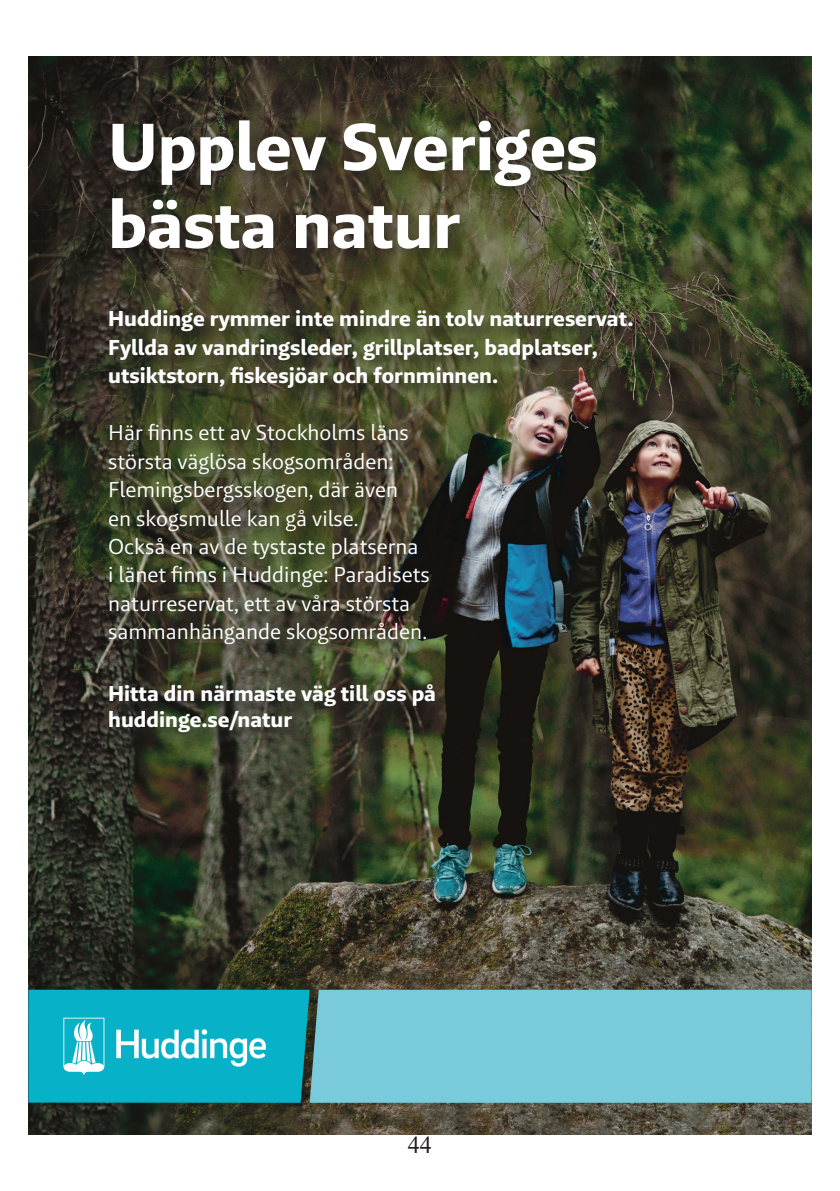
<style>
.page{position:relative;width:840px;height:1191px;background:#fff}
.page>*{position:absolute;margin:0;border:0;box-sizing:border-box;transform-origin:0 0}
.t1{font:700 68.2px/77.8px "Brando Sans";letter-spacing:-.005em;color:#fff}
.t2{font:24px "Times New Roman";color:#231f20}
.t3{font:22px/28.4px "Brando Sans";color:#fff}
.t4{font:700 22px/28.4px "Brando Sans";color:#fff}
</style>
<div class="page">
<img style="left:28px;top:57px;width:783px;height:1077px">
<div style="left:309px;top:989px;width:502px;height:113px;background:#79cbdb"></div>
<svg style="left:28px;top:989px;width:281px;height:113px;background:#1db5ca"></svg>
<div style="left:107px;top:308px;width:542px;height:441px;background:#231f20;opacity:.75"></div>
<div style="left:105px;top:113px;width:505px;height:152px;background:#231f20;opacity:.6"></div>
<p class="t1" style="left:108px;top:108px;width:491px">Upplev Sveriges bästa natur</p>
<p class="t4" style="left:108px;top:305px;width:526px">Huddinge rymmer inte mindre än tolv naturreservat.<br>Fyllda av vandringsleder, grillplatser, badplatser, utsiktstorn, fiskesjöar och fornminnen.</p>
<p class="t3" style="left:108px;top:418px;width:323px">Här finns ett av Stockholms läns största väglösa skogsområden:<br>Flemingsbergsskogen, där även<br>en skogsmulle kan gå vilse.<br>Också en av de tystaste platserna<br>i länet finns i Huddinge: Paradisets naturreservat, ett av våra största sammanhängande skogsområden.</p>
<p class="t4" style="left:108px;top:680px;width:329px;line-height:25.8px">Hitta din närmaste väg till oss på huddinge.se/natur</p>
<p class="t2" style="left:408px;top:1127px;width:25px">44</p>
</div>
